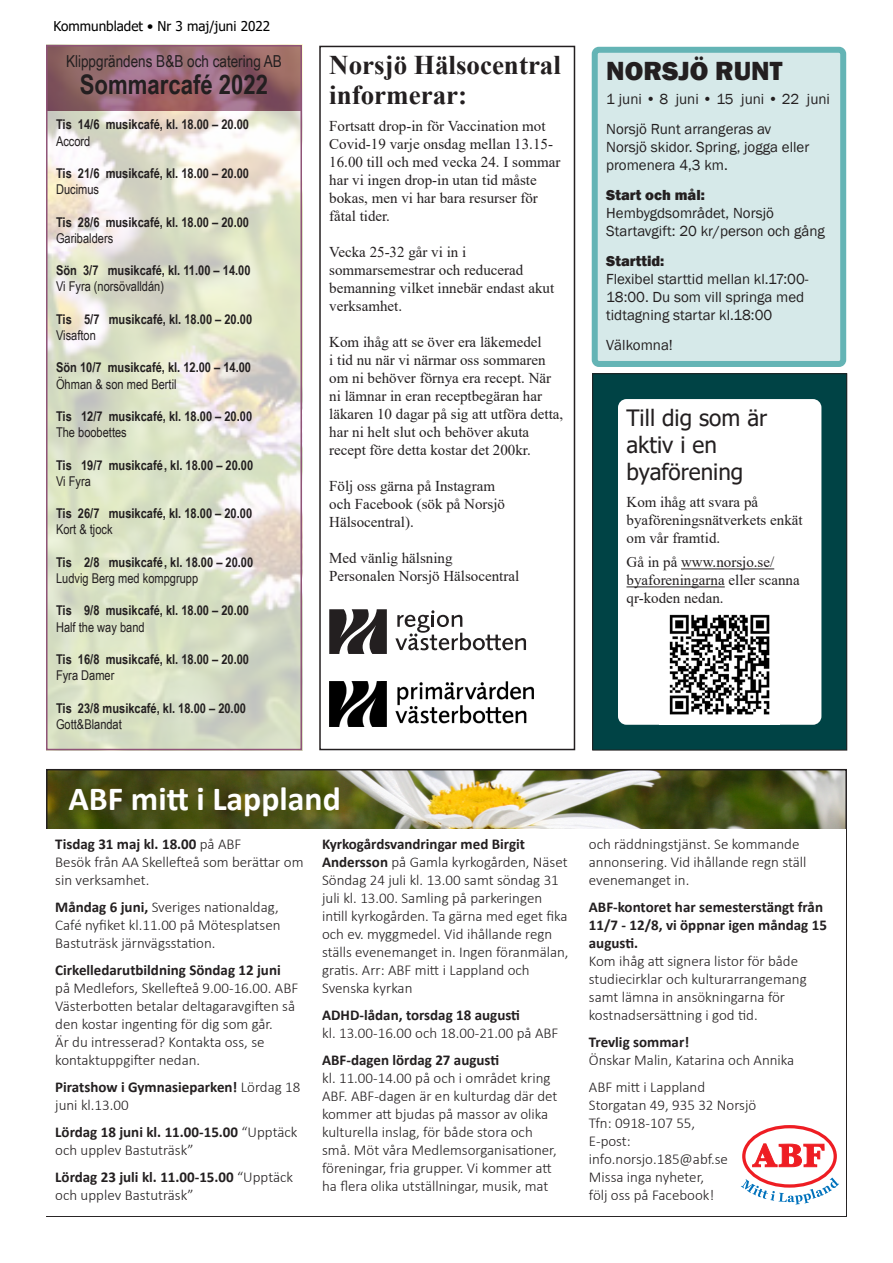
<style>
.page{position:relative;width:893px;height:1263px;background:#fff}
.page>*{position:absolute;margin:0;border:0;box-sizing:border-box;transform-origin:0 0}
.t1{font:700 33.75px "Calibri";color:#fff}
.t2{font:700 27px/30px "Times New Roman";color:#231f20}
.t3{font:700 27px "Arial Narrow";color:#231f20}
.t4{font:800 27px "Franklin Gothic";color:#231f20}
.Brödtext{font:22.5px "Tahoma";color:#231f20}
.t5{font:16.5px "Arial Narrow";color:#231f20}
.t6{font:300 15px/18px "Calibri";color:#231f20}
.t7{font:15px/18px "Times New Roman";color:#231f20}
.t8{font:700 15px/18px "Calibri";color:#231f20}
.t9{font:15px/18px "Franklin Gothic";color:#231f20}
.t10{font:800 15px "Franklin Gothic";color:#231f20}
.t11{font:700 13.5px/16.2px "Arial Narrow";color:#231f20}
.t12{font:13.5px "Arial Narrow";color:#231f20}
.t13{font:13.5px "Tahoma";color:#000}
.s1{font-weight:400}
.s2{font-weight:300}
.s3{font-weight:700}
</style>
<div class="page">
<img style="left:49px;top:48px;width:250px;height:699px">
<img style="left:49px;top:772px;width:795px;height:57px">
<div style="left:319px;top:46px;width:256px;height:704px;border:2px solid #231f20"></div>
<img style="left:329px;top:681px;width:205px;height:45px">
<svg style="left:329px;top:609px;width:58px;height:45px"></svg>
<svg style="left:395px;top:610px;width:131px;height:40px"></svg>
<div style="left:593px;top:374px;width:254px;height:376px;background:#004345"></div>
<div style="left:592px;top:373px;width:255px;height:377px;border:1px solid #231f20"></div>
<div style="left:618px;top:399px;width:203px;height:326px;background:#fff;border-radius:9px"></div>
<hr style="left:681px;top:568px;width:93px;height:1px;background:#231f20">
<hr style="left:626px;top:586px;width:99px;height:1px;background:#231f20">
<img style="left:669px;top:614px;width:101px;height:101px">
<div style="left:595px;top:50px;width:248px;height:314px;background:#d6e9e9;border-radius:4px"></div>
<div style="left:592px;top:47px;width:254px;height:320px;border:6px solid #64b4b5;border-radius:4px"></div>
<div style="left:742px;top:1125px;width:95px;height:63px;border:3px solid #ee1d23;border-radius:50%"></div>
<svg style="left:752px;top:1143px;width:73px;height:25px"></svg>
<svg style="left:741px;top:1177px;width:98px;height:27px"></svg>
<div style="left:46px;top:45px;width:256px;height:705px;border:2px solid #8f5377"></div>
<p class="t13" style="left:54px;top:17px;width:218px">Kommunbladet • Nr 3 maj/juni 2022</p>
<p class="t5" style="left:66px;top:49px;width:217px">Klippgrändens B&amp;B och catering AB</p>
<p class="t3" style="left:80px;top:64px;width:190px">Sommarcafé 2022</p>
<p class="t11" style="left:56px;top:116px;width:195px">Tis 14/6 musikcafé, kl. 18.00 – 20.00<br><span class="s1">Accord</span></p>
<p class="t11" style="left:56px;top:164px;width:195px">Tis 21/6 musikcafé, kl. 18.00 – 20.00<br><span class="s1">Ducimus</span></p>
<p class="t11" style="left:56px;top:213px;width:195px">Tis 28/6 musikcafé, kl. 18.00 – 20.00<br><span class="s1">Garibalders</span></p>
<p class="t11" style="left:56px;top:262px;width:196px">Sön 3/7 musikcafé, kl. 11.00 – 14.00</p>
<p class="t12" style="left:56px;top:277px;width:110px">Vi Fyra (norsövalldán)</p>
<p class="t11" style="left:56px;top:310px;width:198px">Tis 5/7 musikcafé, kl. 18.00 – 20.00<br><span class="s1">Visafton</span></p>
<p class="t11" style="left:56px;top:359px;width:197px">Sön 10/7 musikcafé, kl. 12.00 – 14.00<br><span class="s1">Öhman &amp; son med Bertil</span></p>
<p class="t11" style="left:56px;top:407px;width:198px">Tis 12/7 musikcafé, kl. 18.00 – 20.00</p>
<p class="t12" style="left:56px;top:423px;width:72px">The boobettes</p>
<p class="t11" style="left:56px;top:456px;width:199px">Tis 19/7 musikcafé, kl. 18.00 – 20.00</p>
<p class="t12" style="left:56px;top:471px;width:36px">Vi Fyra</p>
<p class="t11" style="left:56px;top:505px;width:198px">Tis 26/7 musikcafé, kl. 18.00 – 20.00<br><span class="s1">Kort &amp; tjock</span></p>
<p class="t11" style="left:56px;top:553px;width:199px">Tis 2/8 musikcafé, kl. 18.00 – 20.00<br><span class="s1">Ludvig Berg med kompgrupp</span></p>
<p class="t11" style="left:56px;top:602px;width:195px">Tis 9/8 musikcafé, kl. 18.00 – 20.00</p>
<p class="t12" style="left:56px;top:617px;width:90px">Half the way band</p>
<p class="t11" style="left:56px;top:650px;width:195px">Tis 16/8 musikcafé, kl. 18.00 – 20.00<br><span class="s1">Fyra Damer</span></p>
<p class="t11" style="left:56px;top:699px;width:191px">Tis 23/8 musikcafé, kl. 18.00 – 20.00<br><span class="s1">Gott&amp;Blandat</span></p>
<p class="t2" style="left:329px;top:49px;width:233px">Norsjö Hälsocentral informerar:</p>
<p class="t7" style="left:329px;top:117px;width:233px">Fortsatt drop-in för Vaccination mot<br>Covid-19 varje onsdag mellan 13.15-<br>16.00 till och med vecka 24. I sommar har vi ingen drop-in utan tid måste bokas, men vi har bara resurser för fåtal tider.</p>
<p class="t7" style="left:329px;top:243px;width:226px">Vecka 25-32 går vi in i sommarsemestrar och reducerad bemanning vilket innebär endast akut verksamhet.</p>
<p class="t7" style="left:329px;top:333px;width:236px">Kom ihåg att se över era läkemedel<br>i tid nu när vi närmar oss sommaren om ni behöver förnya era recept. När ni lämnar in eran receptbegäran har läkaren 10 dagar på sig att utföra detta, har ni helt slut och behöver akuta recept före detta kostar det 200kr.</p>
<p class="t7" style="left:329px;top:477px;width:177px">Följ oss gärna på Instagram och Facebook (sök på Norsjö<br>Hälsocentral).</p>
<p class="t7" style="left:329px;top:549px;width:125px">Med vänlig hälsning</p>
<p class="t7" style="left:329px;top:567px;width:191px">Personalen Norsjö Hälsocentral</p>
<p class="t4" style="left:606px;top:54px;width:178px">NORSJÖ RUNT</p>
<p class="t9" style="left:606px;top:91px;width:225px">1 juni • 8 juni • 15 juni • 22 juni</p>
<p class="t9" style="left:606px;top:121px;width:205px">Norsjö Runt arrangeras av<br>Norsjö skidor. Spring, jogga eller promenera 4,3 km.</p>
<p class="t10" style="left:606px;top:185px;width:100px">Start och mål:</p>
<p class="t9" style="left:606px;top:205px;width:169px">Hembygdsområdet, Norsjö</p>
<p class="t9" style="left:606px;top:223px;width:220px">Startavgift: 20 kr/person och gång</p>
<p class="t10" style="left:606px;top:251px;width:60px">Starttid:</p>
<p class="t9" style="left:606px;top:271px;width:204px">Flexibel starttid mellan kl.17:00-<br>18:00. Du som vill springa med tidtagning startar kl.18:00</p>
<p class="t9" style="left:606px;top:337px;width:68px">Välkomna!</p>
<p class="Brödtext" style="left:626px;top:403px;width:142px">Till dig som är</p>
<p class="Brödtext" style="left:626px;top:430px;width:92px">aktiv i en</p>
<p class="Brödtext" style="left:626px;top:457px;width:118px">byaförening</p>
<p class="t7" style="left:626px;top:493px;width:178px">Kom ihåg att svara på byaföreningsnätverkets enkät om vår framtid.</p>
<p class="t7" style="left:626px;top:553px;width:175px">Gå in på www.norsjo.se/ byaforeningarna eller scanna qr-koden nedan.</p>
<p class="t1" style="left:68px;top:775px;width:274px">ABF mitt i Lappland</p>
<p class="t8" style="left:55px;top:835px;width:188px">Tisdag 31 maj kl. 18.00 <span class="s2">på ABF</span></p>
<p class="t6" style="left:55px;top:853px;width:250px">Besök från AA Skellefteå som berättar om sin verksamhet.</p>
<p class="t6" style="left:55px;top:898px;width:227px"><span class="s3">Måndag 6 juni,</span> Sveriges nationaldag,<br>Café nyfiket kl.11.00 på Mötesplatsen<br>Bastuträsk järnvägsstation.</p>
<p class="t6" style="left:55px;top:961px;width:244px"><span class="s3">Cirkelledarutbildning Söndag 12 juni </span>på Medlefors, Skellefteå 9.00-16.00. ABF Västerbotten betalar deltagaravgiften så den kostar ingenting för dig som går.</p>
<p class="t6" style="left:55px;top:1033px;width:211px">Är du intresserad? Kontakta oss, se kontaktuppgifter nedan.</p>
<p class="t8" style="left:55px;top:1078px;width:247px">Piratshow i Gymnasieparken! <span class="s2">Lördag 18 juni kl.13.00</span></p>
<p class="t6" style="left:55px;top:1123px;width:244px"><span class="s3">Lördag 18 juni kl. 11.00-15.00</span> “Upptäck och upplev Bastuträsk”</p>
<p class="t6" style="left:55px;top:1168px;width:239px"><span class="s3">Lördag 23 juli kl. 11.00-15.00</span> “Upptäck och upplev Bastuträsk”</p>
<p class="t8" style="left:322px;top:835px;width:247px">Kyrkogårdsvandringar med Birgit<br>Andersson <span class="s2">på Gamla kyrkogården, Näset</span></p>
<p class="t6" style="left:322px;top:871px;width:248px">Söndag 24 juli kl. 13.00 samt söndag 31 juli kl. 13.00. Samling på parkeringen intill kyrkogården. Ta gärna med eget fika och ev. myggmedel. Vid ihållande regn ställs evenemanget in. Ingen föranmälan, gratis. Arr: ABF mitt i Lappland och Svenska kyrkan</p>
<p class="t8" style="left:322px;top:1006px;width:199px">ADHD-lådan, torsdag 18 augusti</p>
<p class="t6" style="left:322px;top:1024px;width:238px">kl. 13.00-16.00 och 18.00-21.00 på ABF</p>
<p class="t8" style="left:322px;top:1051px;width:179px">ABF-dagen lördag 27 augusti</p>
<p class="t6" style="left:322px;top:1069px;width:237px">kl. 11.00-14.00 på och i området kring ABF. ABF-dagen är en kulturdag där det kommer att bjudas på massor av olika kulturella inslag, för både stora och små. Möt våra Medlemsorganisationer, föreningar, fria grupper. Vi kommer att ha flera olika utställningar, musik, mat</p>
<p class="t6" style="left:589px;top:835px;width:219px">och räddningstjänst. Se kommande annonsering. Vid ihållande regn ställ evenemanget in.</p>
<p class="t8" style="left:589px;top:898px;width:240px">ABF-kontoret har semesterstängt från<br>11/7 - 12/8, vi öppnar igen måndag 15 augusti.</p>
<p class="t6" style="left:589px;top:952px;width:219px">Kom ihåg att signera listor för både studiecirklar och kulturarrangemang samt lämna in ansökningarna för kostnadsersättning i god tid.</p>
<p class="t8" style="left:589px;top:1033px;width:102px">Trevlig sommar!</p>
<p class="t6" style="left:589px;top:1051px;width:207px">Önskar Malin, Katarina och Annika</p>
<p class="t6" style="left:589px;top:1078px;width:118px">ABF mitt i Lappland</p>
<p class="t6" style="left:589px;top:1096px;width:169px">Storgatan 49, 935 32 Norsjö</p>
<p class="t6" style="left:589px;top:1114px;width:108px">Tfn: 0918-107 55,</p>
<p class="t6" style="left:589px;top:1132px;width:141px">E-post: info.norsjo.185@abf.se</p>
<p class="t6" style="left:589px;top:1168px;width:117px">Missa inga nyheter,</p>
<p class="t6" style="left:589px;top:1186px;width:127px">följ oss på Facebook!</p>
</div>
